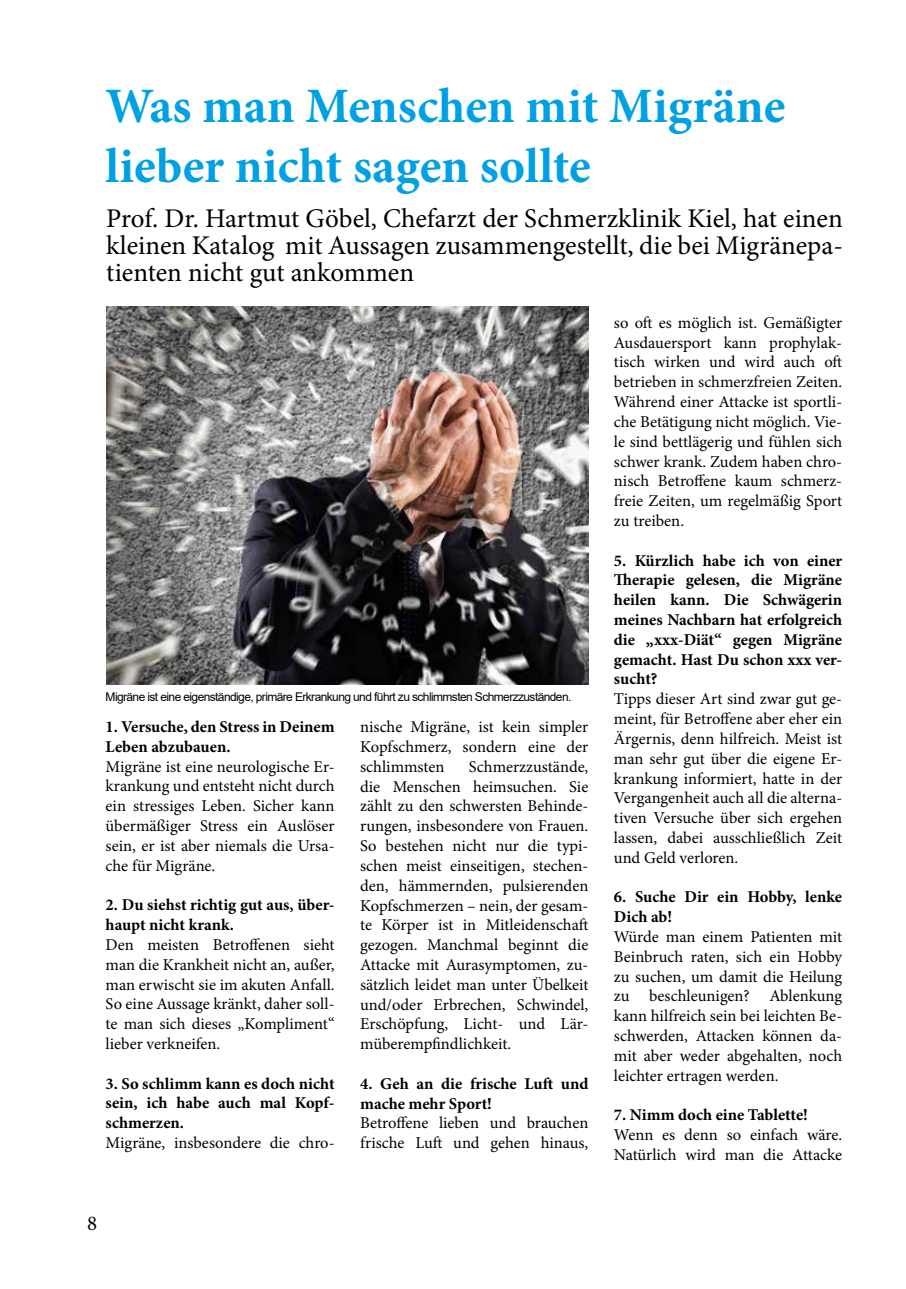
<style>
.page{position:relative;width:906px;height:1289px;background:#fff}
.page>*{position:absolute;margin:0;border:0;box-sizing:border-box;transform-origin:0 0}
.t1{font:700 49.5px/60px "Minion Pro";color:#00a1e4}
.t2{font:27px/27px "Minion Pro";color:#000;text-align:justify}
.t3{font:21px "Minion Pro";color:#000}
.t4{font:16.5px/19.8px "Minion Pro";color:#000;text-align:justify}
.t5{font:700 16.5px/19.8px "Minion Pro";color:#000}
.t6{font:12px "Arial";letter-spacing:-.05em;color:#000}
</style>
<div class="page">
<img style="left:106px;top:306px;width:482px;height:378px">
<h1 class="t1" style="left:106px;top:76px;width:681px">Was man Menschen mit Migräne lieber nicht sagen sollte</h1>
<h2 class="t2" style="left:106px;top:205px;width:738px">Prof. Dr. Hartmut Göbel, Chefarzt der Schmerzklinik Kiel, hat einen kleinen Katalog mit Aussagen zusammengestellt, die bei Migränepa&shy;tienten nicht gut ankommen</h2>
<p class="t6" style="left:106px;top:688px;width:467px">Migräne ist eine eigenständige, primäre Erkrankung und führt zu schlimmsten Schmerzzuständen.</p>
<p class="t5" style="left:106px;top:716px;width:230px">1. Versuche, den Stress in Deinem<br>Leben abzubauen.</p>
<p class="t4" style="left:106px;top:756px;width:230px">Migräne ist eine neurologische Er&shy;krankung und entsteht nicht durch ein stressiges Leben. Sicher kann übermäßiger Stress ein Auslöser sein, er ist aber niemals die Ursa&shy;che für Migräne.</p>
<p class="t5" style="left:106px;top:894px;width:230px">2. Du siehst richtig gut aus, über&shy;haupt nicht krank.</p>
<p class="t4" style="left:106px;top:934px;width:230px">Den meisten Betroffenen sieht man die Krankheit nicht an, außer, man erwischt sie im akuten Anfall.<br>So eine Aussage kränkt, daher soll&shy;te man sich dieses „Kompliment“ lieber verkneifen.</p>
<p class="t5" style="left:106px;top:1073px;width:230px;text-align:justify">3. So schlimm kann es doch nicht sein, ich habe auch mal Kopf&shy;schmerzen.</p>
<p class="t4" style="left:106px;top:1132px;width:230px">Migräne, insbesondere die chro-</p>
<p class="t4" style="left:360px;top:717px;width:230px">nische Migräne, ist kein simpler Kopfschmerz, sondern eine der schlimmsten</p>
<p class="t4" style="left:360px;top:756px;width:230px;text-indent:109px">Schmerzzustände, die Menschen heimsuchen. Sie zählt zu den schwersten Behinde&shy;rungen, insbesondere von Frauen.<br>So bestehen nicht nur die typi&shy;schen meist einseitigen, stechen&shy;den, hämmernden, pulsierenden Kopfschmerzen – nein, der gesam&shy;te Körper ist in Mitleidenschaft gezogen. Manchmal beginnt die Attacke mit Aurasymptomen, zu&shy;sätzlich leidet man unter Übelkeit und/oder Erbrechen, Schwindel, Erschöpfung, Licht- und Lär&shy;müberempfindlichkeit.</p>
<p class="t5" style="left:360px;top:1073px;width:230px">4. Geh an die frische Luft und mache mehr Sport!</p>
<p class="t4" style="left:360px;top:1113px;width:230px">Betroffene lieben und brauchen frische Luft und gehen hinaus,</p>
<p class="t4" style="left:614px;top:313px;width:230px">so oft es möglich ist. Gemäßigter Ausdauersport kann prophylak&shy;tisch wirken und wird auch oft betrieben in schmerzfreien Zeiten.<br>Während einer Attacke ist sportli&shy;che Betätigung nicht möglich. Vie&shy;le sind bettlägerig und fühlen sich schwer krank. Zudem haben chro&shy;nisch Betroffene kaum schmerz&shy;freie Zeiten, um regelmäßig Sport zu treiben.</p>
<p class="t5" style="left:614px;top:550px;width:230px;text-align:justify">5. Kürzlich habe ich von einer Therapie gelesen, die Migräne heilen kann. Die Schwägerin meines Nachbarn hat erfolgreich die „xxx-Diät“ gegen Migräne gemacht. Hast Du schon xxx ver&shy;sucht?</p>
<p class="t4" style="left:614px;top:689px;width:230px">Tipps dieser Art sind zwar gut ge&shy;meint, für Betroffene aber eher ein Ärgernis, denn hilfreich. Meist ist man sehr gut über die eigene Er&shy;krankung informiert, hatte in der Vergangenheit auch all die alterna&shy;tiven Versuche über sich ergehen lassen, dabei ausschließlich Zeit und Geld verloren.</p>
<p class="t5" style="left:614px;top:887px;width:230px">6. Suche Dir ein Hobby, lenke<br>Dich ab!</p>
<p class="t4" style="left:614px;top:926px;width:230px">Würde man einem Patienten mit Beinbruch raten, sich ein Hobby zu suchen, um damit die Heilung zu beschleunigen? Ablenkung kann hilfreich sein bei leichten Be&shy;schwerden, Attacken können da&shy;mit aber weder abgehalten, noch leichter ertragen werden.</p>
<p class="t5" style="left:614px;top:1104px;width:195px">7. Nimm doch eine Tablette!</p>
<p class="t4" style="left:614px;top:1124px;width:230px">Wenn es denn so einfach wäre.<br>Natürlich wird man die Attacke</p>
<p class="t3" style="left:87px;top:1208px;width:12px">8</p>
</div>
